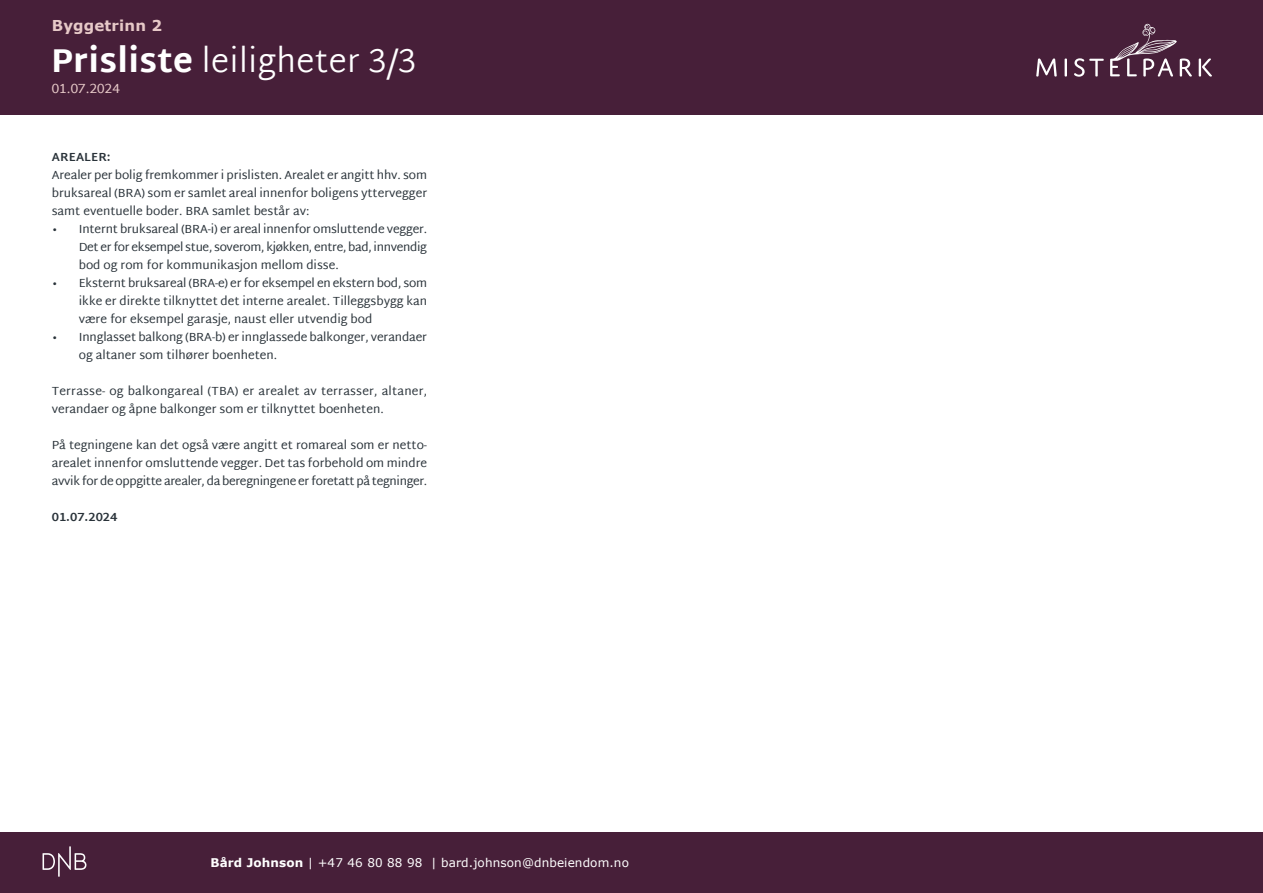
<style>
.page{position:relative;width:1263px;height:893px;background:#fff}
.page>*{position:absolute;margin:0;border:0;box-sizing:border-box;transform-origin:0 0}
.t1{font:300 33px "Martel Sans";letter-spacing:.01em;color:#fff}
.t2{font:700 15px "Verdana";letter-spacing:.01em;color:#e7c9c8}
.t3{font:13.5px "Martel Sans";letter-spacing:.01em;color:#e7c9c8}
.t4{font:12px/18px "Martel Sans";color:#293239;text-align:justify}
.t5{font:12px/18px "Martel Sans";letter-spacing:.02em;color:#293239}
.t6{font:12px "Verdana";letter-spacing:.01em;color:#fff}
.t7{font:700 12px "Martel Sans";letter-spacing:.01em;color:#293239}
.s1{font-weight:800}
.s2{font-weight:700}
</style>
<div class="page">
<div style="left:0;top:832px;width:1263px;height:61px;background:#471f39"></div>
<svg style="left:43px;top:846px;width:43px;height:31px"></svg>
<div style="left:0;top:0;width:1263px;height:115px;background:#471f39"></div>
<svg style="left:1036px;top:58px;width:21px;height:19px"></svg>
<svg style="left:1064px;top:59px;width:3px;height:18px"></svg>
<svg style="left:1074px;top:58px;width:30px;height:19px"></svg>
<svg style="left:1110px;top:23px;width:82px;height:54px"></svg>
<svg style="left:1199px;top:59px;width:13px;height:18px"></svg>
<p class="t2" style="left:52px;top:16px;width:112px">Byggetrinn 2</p>
<p class="t1" style="left:51px;top:37px;width:367px"><span class="s1">Prisliste</span> leiligheter 3/3</p>
<p class="t3" style="left:52px;top:80px;width:69px">01.07.2024</p>
<p class="t7" style="left:52px;top:150px;width:60px">AREALER:</p>
<p class="t4" style="left:52px;top:166px;width:377px">Arealer per bolig fremkommer i prislisten. Arealet er angitt hhv. som bruksareal (BRA) som er samlet areal innenfor boligens yttervegger samt eventuelle boder. BRA samlet består av:</p>
<p class="t4" style="left:79px;top:220px;width:350px;text-indent:-27px">• Internt bruksareal (BRA-i) er areal innenfor omsluttende vegger.<br>Det er for eksempel stue, soverom, kjøkken, entre, bad, innvendig bod og rom for kommunikasjon mellom disse.</p>
<p class="t4" style="left:79px;top:274px;width:350px;text-indent:-27px">• Eksternt bruksareal (BRA-e) er for eksempel en ekstern bod, som ikke er direkte tilknyttet det interne arealet. Tilleggsbygg kan være for eksempel garasje, naust eller utvendig bod</p>
<p class="t4" style="left:79px;top:328px;width:350px;text-indent:-27px">• Innglasset balkong (BRA-b) er innglassede balkonger, verandaer og altaner som tilhører boenheten.</p>
<p class="t5" style="left:52px;top:382px;width:377px">Terrasse- og balkongareal (TBA) er arealet av terrasser, altaner, verandaer og åpne balkonger som er tilknyttet boenheten.</p>
<p class="t4" style="left:52px;top:436px;width:377px">På tegningene kan det også være angitt et romareal som er netto&shy;arealet innenfor omsluttende vegger. Det tas forbehold om mindre avvik for de oppgitte arealer, da beregningene er foretatt på tegninger.</p>
<p class="t7" style="left:52px;top:510px;width:67px">01.07.2024</p>
<p class="t6" style="left:210px;top:855px;width:420px"><span class="s2">Bård Johnson</span> | +47 46 80 88 98 | bard.johnson@dnbeiendom.no</p>
</div>
